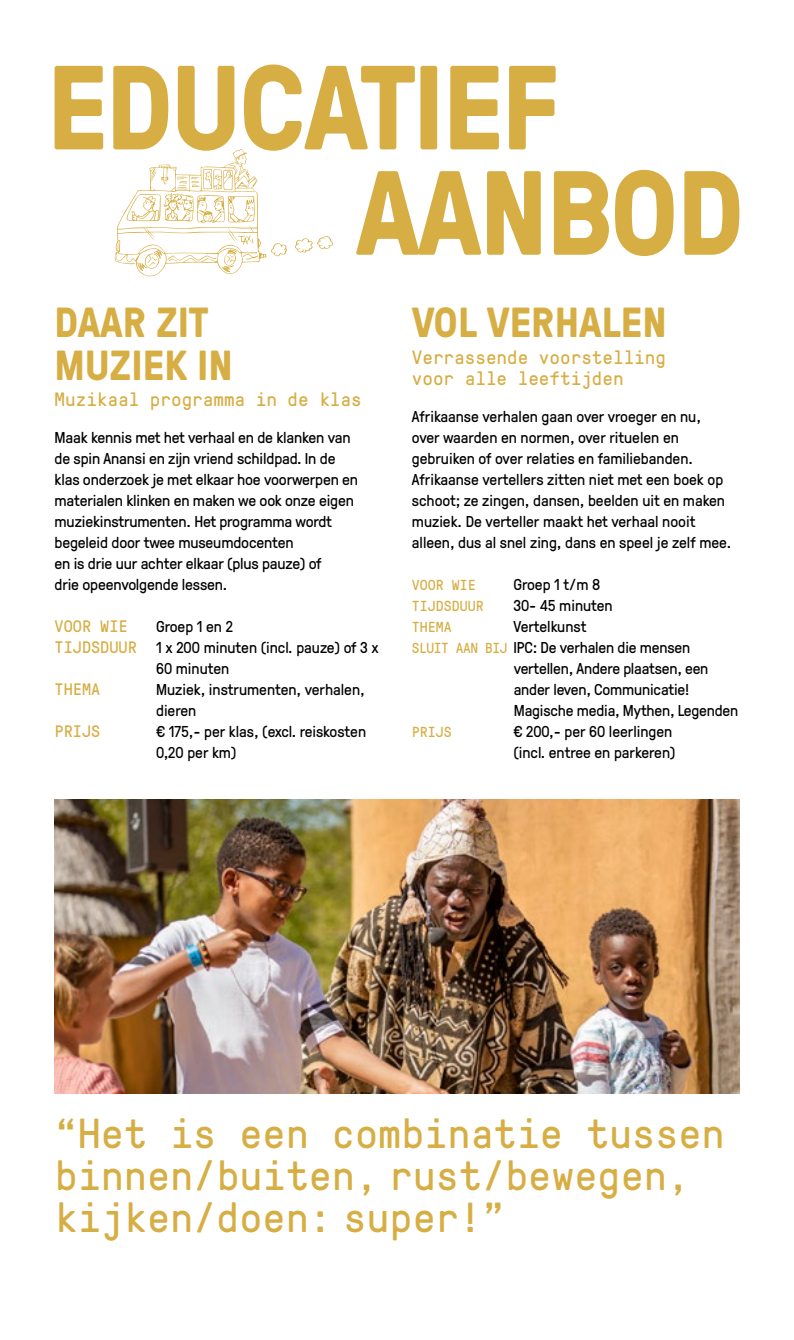
<style>
.page{position:relative;width:794px;height:1340px;background:#fff}
.page>*{position:absolute;margin:0;border:0;box-sizing:border-box;transform-origin:0 0}
.t1{font:42px/42px "GT Pressura Mono";color:#d7ae44}
.t2{font:700 42px/42px "GT Pressura";color:#d7ae44}
.t3{font:19.25px/21px "GT Pressura Mono";color:#d7ae44}
.t4{font:16.62px "GT Pressura Mono";color:#d7ae44}
.t5{font:15.75px/21px "GT Pressura";letter-spacing:-.01em;color:#000}
.t6{font:14.53px "GT Pressura Mono";color:#d7ae44}
.s1{font-family:"GT Pressura Mono";font-size:16.62px;color:#d7ae44}
.s2{font-family:"GT Pressura Mono";font-size:14.53px;color:#d7ae44}
</style>
<div class="page">
<svg style="left:55px;top:64px;width:500px;height:86px;fill:#d7ae44"></svg>
<svg style="left:356px;top:170px;width:383px;height:86px"></svg>
<svg style="left:295px;top:236px;width:38px;height:17px"></svg>
<svg style="left:115px;top:149px;width:172px;height:127px"></svg>
<img style="left:55px;top:799px;width:684px;height:294px">
<h1 class="t2" style="left:55px;top:300px;width:180px">DAAR ZIT<br>MUZIEK IN</h1>
<p class="t3" style="left:55px;top:387px;width:309px">Muzikaal programma in de klas</p>
<p class="t5" style="left:55px;top:425px;width:305px">Maak kennis met het verhaal en de klanken van de spin Anansi en zijn vriend schildpad. In de klas onderzoek je met elkaar hoe voorwerpen en materialen klinken en maken we ook onze eigen muziekinstrumenten. Het programma wordt begeleid door twee museumdocenten<br>en is drie uur achter elkaar (plus pauze) of<br>drie opeenvolgende lessen.</p>
<p class="t4" style="left:55px;top:614px;width:75px">VOOR WIE</p>
<p class="t5" style="left:156px;top:614px;width:78px">Groep 1 en 2</p>
<p class="t5" style="left:55px;top:635px;width:326px"><span class="s1">TIJDSDUUR</span> 1 x 200 minuten (incl. pauze) of 3 x</p>
<p class="t5" style="left:156px;top:656px;width:75px">60 minuten</p>
<p class="t4" style="left:55px;top:677px;width:47px">THEMA</p>
<p class="t5" style="left:156px;top:677px;width:210px">Muziek, instrumenten, verhalen, dieren</p>
<p class="t4" style="left:55px;top:719px;width:47px">PRIJS</p>
<p class="t5" style="left:156px;top:719px;width:212px">€ 175,- per klas, (excl. reiskosten<br>0,20 per km)</p>
<h1 class="t2" style="left:412px;top:300px;width:256px">VOL VERHALEN</h1>
<p class="t3" style="left:412px;top:345px;width:256px">Verrassende voorstelling voor alle leeftijden</p>
<p class="t5" style="left:412px;top:404px;width:321px">Afrikaanse verhalen gaan over vroeger en nu, over waarden en normen, over rituelen en gebruiken of over relaties en familiebanden.<br>Afrikaanse vertellers zitten niet met een boek op schoot; ze zingen, dansen, beelden uit en maken muziek. De verteller maakt het verhaal nooit alleen, dus al snel zing, dans en speel je zelf mee.</p>
<p class="t6" style="left:412px;top:574px;width:65px">VOOR WIE</p>
<p class="t5" style="left:513px;top:572px;width:88px">Groep 1 t/m 8</p>
<p class="t6" style="left:412px;top:595px;width:73px">TIJDSDUUR</p>
<p class="t5" style="left:513px;top:593px;width:101px">30- 45 minuten</p>
<p class="t6" style="left:412px;top:616px;width:41px">THEMA</p>
<p class="t5" style="left:513px;top:614px;width:74px">Vertelkunst</p>
<p class="t5" style="left:412px;top:635px;width:280px"><span class="s2">SLUIT AAN BIJ</span> IPC: De verhalen die mensen</p>
<p class="t5" style="left:514px;top:656px;width:196px">vertellen, Andere plaatsen, een</p>
<p class="t5" style="left:514px;top:677px;width:177px">ander leven, Communicatie!</p>
<p class="t5" style="left:514px;top:698px;width:226px">Magische media, Mythen, Legenden</p>
<p class="t6" style="left:412px;top:721px;width:41px">PRIJS</p>
<p class="t5" style="left:513px;top:719px;width:164px">€ 200,- per 60 leerlingen (incl. entree en parkeren)</p>
<h1 class="t1" style="left:55px;top:1109px;width:671px">“Het is een combinatie tussen binnen/buiten, rust/bewegen, kijken/doen: super!”</h1>
</div>
